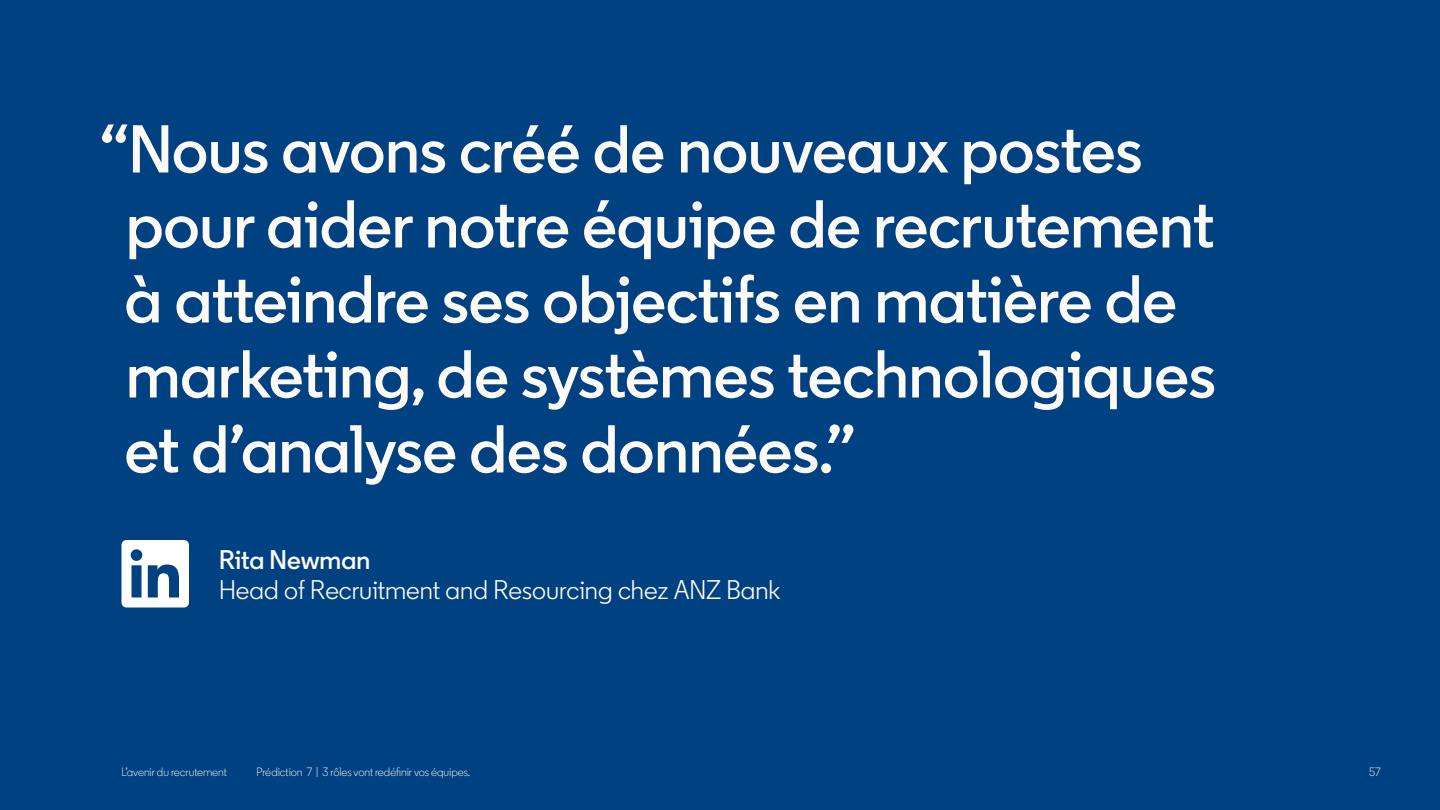
<style>
.page{position:relative;width:1440px;height:810px;background:#004182}
.page>*{position:absolute;margin:0;border:0;box-sizing:border-box;transform-origin:0 0}
.t1{font:600 67.5px/75px "Community";color:#fdfaf5}
.t2{font:27px "Community";color:#fdfaf5}
.t3{font:600 27px "Community";color:#fdfaf5}
.t4{font:300 12px "Community";letter-spacing:-.005em;color:#fdfaf5}
</style>
<div class="page">
<svg style="left:122px;top:540px;width:67px;height:67px"></svg>
<p class="t1" style="left:125px;top:111px;width:1093px;text-indent:-24px">“Nous avons créé de nouveaux postes pour aider notre équipe de recrutement à atteindre ses objectifs en matière de marketing, de systèmes technologiques et d’analyse des données.”</p>
<p class="t3" style="left:219px;top:543px;width:153px">Rita Newman</p>
<p class="t2" style="left:219px;top:573px;width:563px">Head of Recruitment and Resourcing chez ANZ Bank</p>
<p class="t4" style="left:121px;top:765px;width:107px">L’avenir du recrutement</p>
<p class="t4" style="left:256px;top:765px;width:215px">Prédiction 7 | 3 rôles vont redéfinir vos équipes.</p>
<p class="t4" style="left:1369px;top:765px;width:13px">57</p>
</div>
